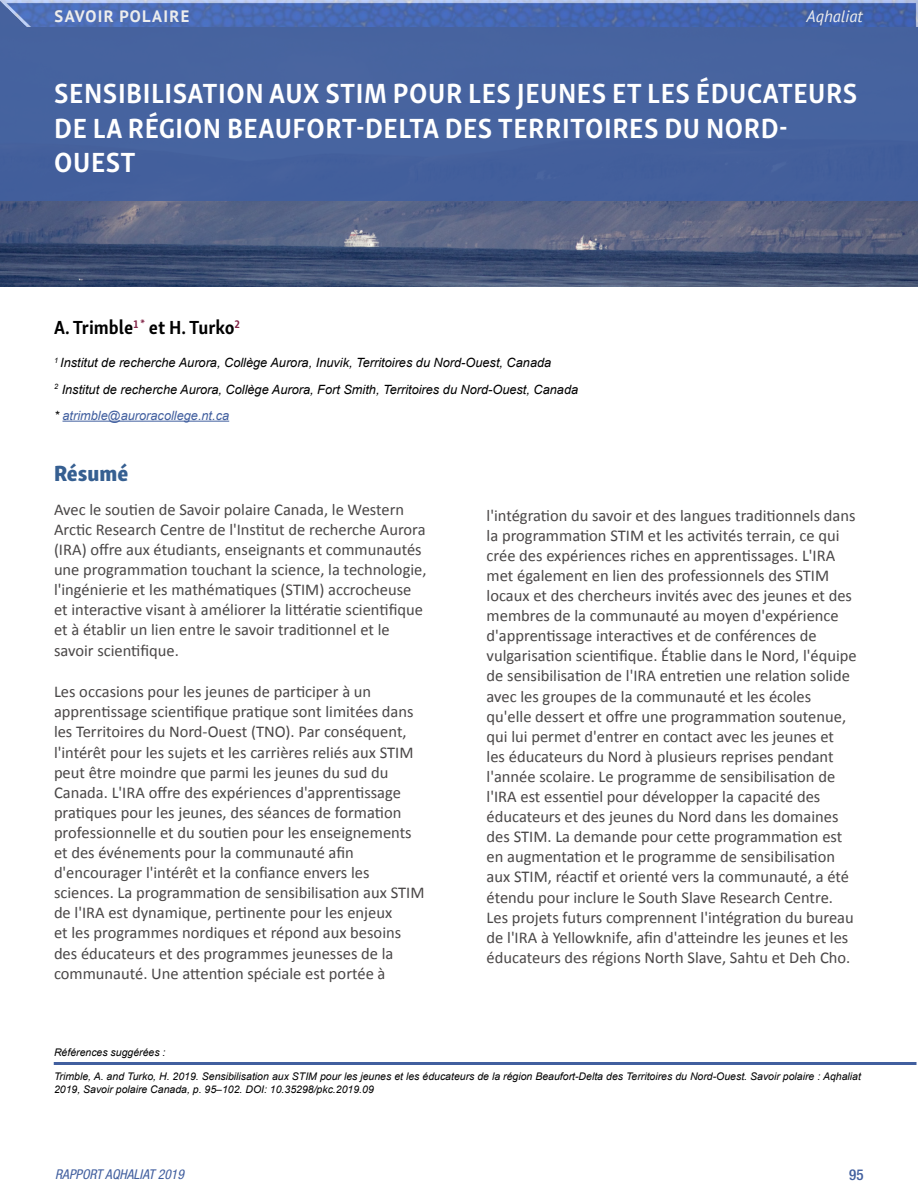
<style>
.page{position:relative;width:918px;height:1188px;background:#fff}
.page>*{position:absolute;margin:0;border:0;box-sizing:border-box;transform-origin:0 0}
.t1{font:700 28.5px/34.5px "Skolar Sans Latn Cn";letter-spacing:.02em;color:#fff}
.t2{font:22.5px "Skolar Sans Latn Cn Eb";color:#365f91}
.t3{font:700 19.5px "Skolar Sans Latn Cn";color:#000}
.t4{font:16.5px/20.1px "Calibri";color:#4a4747}
.t5{font:700 16.5px "PT Sans";letter-spacing:.08em;color:#ededed}
.t6{font:italic 16.5px "PT Sans";color:#ededed}
.t7{font:500 condensed 15px "Helvetica Neue LT Std";color:#415f9f}
.t8{font:italic condensed 13.5px "Helvetica Neue LT Std";color:#415f9f}
.t9{font:italic 12.75px/26.2px "Arial";color:#000}
.t10{font:italic 10.5px/12.6px "Arial";color:#000}
.s1{color:#415f9f}
</style>
<div class="page">
<hr style="left:54px;top:1062px;width:862px;height:3px;background:#415f9f">
<img style="left:0;top:200px;width:918px;height:86px">
<div style="left:0;top:0;width:918px;height:200px;background:#415f9f"></div>
<hr style="left:63px;top:421px;width:166px;height:1px;background:#415f9f">
<p class="t5" style="left:55px;top:5px;width:136px">SAVOIR POLAIRE</p>
<p class="t6" style="left:807px;top:6px;width:58px">Aqhaliat</p>
<h1 class="t1" style="left:54px;top:74px;width:805px">SENSIBILISATION AUX STIM POUR LES JEUNES ET LES ÉDUCATEURS<br>DE LA RÉGION BEAUFORT-DELTA DES TERRITOIRES DU NORD-<br>OUEST</h1>
<p class="t3" style="left:54px;top:312px;width:188px">A. Trimble<sup>1</sup> <sup>*</sup> et H. Turko<sup>2</sup></p>
<p class="t9" style="left:54px;top:350px;width:526px"><sup>1</sup> Institut de recherche Aurora, Collège Aurora, Inuvik, Territoires du Nord-Ouest, Canada<br><sup>2</sup> Institut de recherche Aurora, Collège Aurora, Fort Smith, Territoires du Nord-Ouest, Canada * <span class="s1">atrimble@auroracollege.nt.ca</span></p>
<h2 class="t2" style="left:54px;top:455px;width:76px">Résumé</h2>
<p class="t4" style="left:54px;top:499px;width:374px">Avec le soutien de Savoir polaire Canada, le Western Arctic Research Centre de l'Institut de recherche Aurora (IRA) offre aux étudiants, enseignants et communautés une programmation touchant la science, la technologie, l'ingénierie et les mathématiques (STIM) accrocheuse et interactive visant à améliorer la littératie scientifique et à établir un lien entre le savoir traditionnel et le savoir scientifique.</p>
<p class="t4" style="left:54px;top:682px;width:372px">Les occasions pour les jeunes de participer à un apprentissage scientifique pratique sont limitées dans les Territoires du Nord-Ouest (TNO). Par conséquent, l'intérêt pour les sujets et les carrières reliés aux STIM peut être moindre que parmi les jeunes du sud du Canada. L'IRA offre des expériences d'apprentissage pratiques pour les jeunes, des séances de formation professionnelle et du soutien pour les enseignements et des événements pour la communauté afin d'encourager l'intérêt et la confiance envers les sciences. La programmation de sensibilisation aux STIM de l'IRA est dynamique, pertinente pour les enjeux<br>et les programmes nordiques et répond aux besoins des éducateurs et des programmes jeunesses de la communauté. Une attention spéciale est portée à</p>
<p class="t4" style="left:487px;top:505px;width:372px">l'intégration du savoir et des langues traditionnels dans la programmation STIM et les activités terrain, ce qui crée des expériences riches en apprentissages. L'IRA met également en lien des professionnels des STIM locaux et des chercheurs invités avec des jeunes et des membres de la communauté au moyen d'expérience d'apprentissage interactives et de conférences de vulgarisation scientifique. Établie dans le Nord, l'équipe de sensibilisation de l'IRA entretien une relation solide avec les groupes de la communauté et les écoles qu'elle dessert et offre une programmation soutenue, qui lui permet d'entrer en contact avec les jeunes et<br>les éducateurs du Nord à plusieurs reprises pendant l'année scolaire. Le programme de sensibilisation de l'IRA est essentiel pour développer la capacité des éducateurs et des jeunes du Nord dans les domaines des STIM. La demande pour cette programmation est en augmentation et le programme de sensibilisation aux STIM, réactif et orienté vers la communauté, a été étendu pour inclure le South Slave Research Centre.<br>Les projets futurs comprennent l'intégration du bureau de l'IRA à Yellowknife, afin d'atteindre les jeunes et les éducateurs des régions North Slave, Sahtu et Deh Cho.</p>
<p class="t10" style="left:54px;top:1046px;width:113px">Références suggérées :</p>
<p class="t10" style="left:54px;top:1071px;width:808px">Trimble, A. and Turko, H. 2019. Sensibilisation aux STIM pour les jeunes et les éducateurs de la région Beaufort-Delta des Territoires du Nord-Ouest. Savoir polaire : Aqhaliat<br>2019, Savoir polaire Canada, p. 95–102. DOI: 10.35298/pkc.2019.09</p>
<p class="t8" style="left:55px;top:1167px;width:130px">RAPPORT AQHALIAT 2019</p>
<p class="t7" style="left:849px;top:1166px;width:16px">95</p>
</div>
